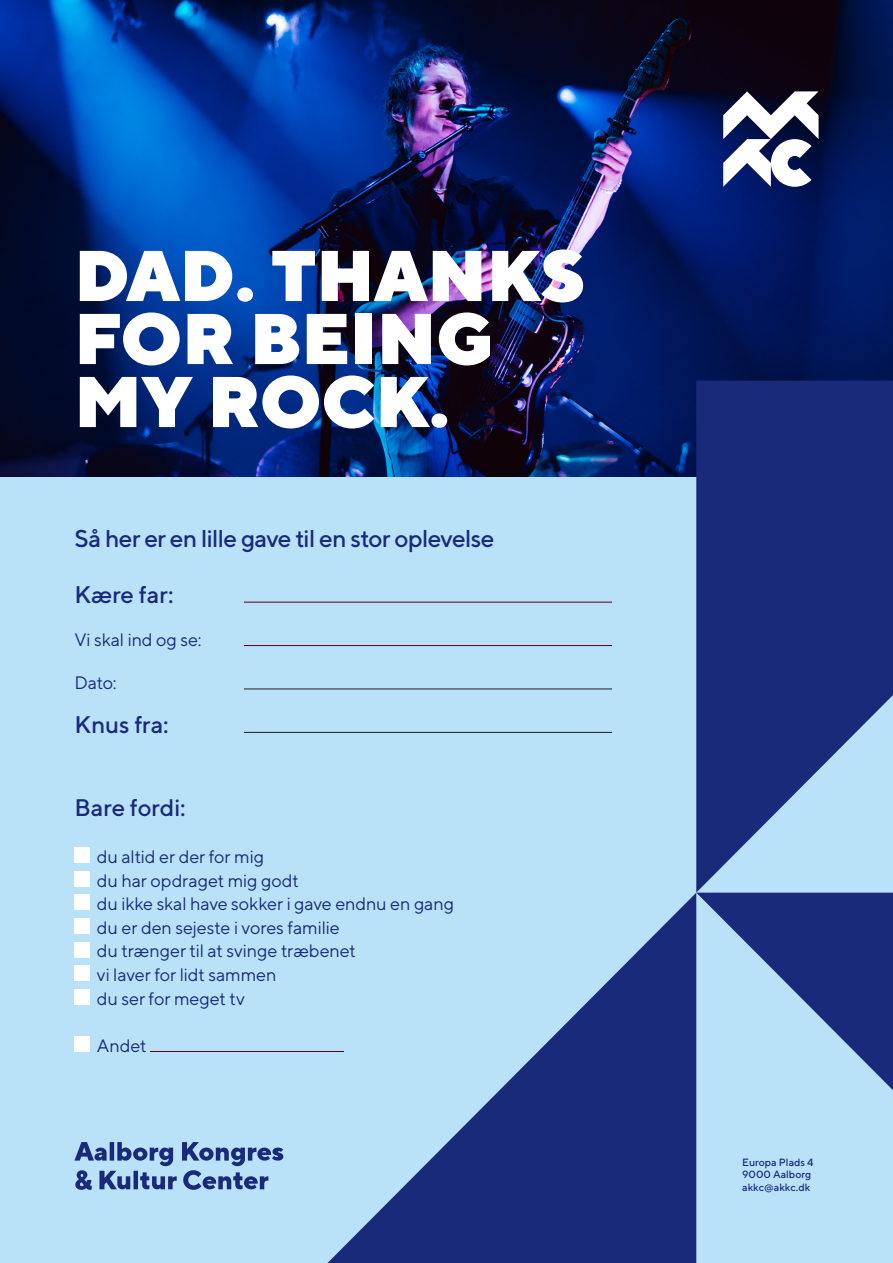
<style>
.page{position:relative;width:893px;height:1263px;background:#b9e2f8}
.page>*{position:absolute;margin:0;border:0;box-sizing:border-box;transform-origin:0 0}
.t1{font:900 71.55px/63px "TT Norms";color:#fff}
.t2{font:500 24.3px "TT Norms";letter-spacing:-.025em;color:#1a2a7a}
.t3{font:500 24px "TT Norms";letter-spacing:-.005em;color:#1a2a7a}
.t4{font:18px "TT Norms";letter-spacing:-.005em;color:#1a2a7a}
.t5{font:500 10.5px "TT Norms";color:#1a2a7a}
</style>
<div class="page">
<img style="left:0;top:0;width:893px;height:477px">
<svg style="left:696px;top:381px;width:197px;height:511px;fill:#1a2a7a"></svg>
<svg style="left:696px;top:893px;width:197px;height:197px"></svg>
<svg style="left:328px;top:893px;width:368px;height:370px"></svg>
<svg style="left:74px;top:1142px;width:209px;height:48px"></svg>
<hr style="left:244px;top:602px;width:368px;height:1px;background:#5b0015">
<hr style="left:244px;top:645px;width:368px;height:1px;background:#5b0015">
<hr style="left:244px;top:689px;width:368px;height:1px;background:#231f20">
<hr style="left:244px;top:732px;width:368px;height:1px;background:#231f20">
<div style="left:74px;top:847px;width:16px;height:16px;background:#fff"></div>
<div style="left:74px;top:871px;width:16px;height:15px;background:#fff"></div>
<div style="left:74px;top:894px;width:16px;height:16px;background:#fff"></div>
<div style="left:74px;top:918px;width:16px;height:16px;background:#fff"></div>
<div style="left:74px;top:942px;width:16px;height:15px;background:#fff"></div>
<div style="left:74px;top:965px;width:16px;height:16px;background:#fff"></div>
<div style="left:74px;top:989px;width:16px;height:16px;background:#fff"></div>
<div style="left:74px;top:1036px;width:16px;height:16px;background:#fff"></div>
<hr style="left:150px;top:1051px;width:194px;height:1px;background:#5b0015">
<svg style="left:723px;top:91px;width:96px;height:96px;background:#888ea7"></svg>
<p class="t1" style="left:74px;top:243px;width:512px">DAD. THANKS<br>FOR BEING</p>
<p class="t1" style="left:74px;top:369px;width:377px">MY ROCK.</p>
<p class="t2" style="left:74px;top:524px;width:421px">Så her er en lille gave til en stor oplevelse</p>
<p class="t3" style="left:74px;top:579px;width:101px">Kære far:</p>
<p class="t4" style="left:74px;top:628px;width:129px">Vi skal ind og se:</p>
<p class="t4" style="left:74px;top:672px;width:44px">Dato:</p>
<p class="t3" style="left:74px;top:709px;width:96px">Knus fra:</p>
<p class="t3" style="left:74px;top:792px;width:113px">Bare fordi:</p>
<p class="t4" style="left:97px;top:846px;width:169px">du altid er der for mig</p>
<p class="t4" style="left:97px;top:869px;width:203px">du har opdraget mig godt</p>
<p class="t4" style="left:97px;top:893px;width:359px">du ikke skal have sokker i gave endnu en gang</p>
<p class="t4" style="left:97px;top:916px;width:244px">du er den sejeste i vores familie</p>
<p class="t4" style="left:97px;top:940px;width:261px">du trænger til at svinge træbenet</p>
<p class="t4" style="left:97px;top:964px;width:181px">vi laver for lidt sammen</p>
<p class="t4" style="left:97px;top:987px;width:149px">du ser for meget tv</p>
<p class="t4" style="left:97px;top:1034px;width:51px">Andet</p>
<p class="t5" style="left:742px;top:1155px;width:73px">Europa Plads 4</p>
<p class="t5" style="left:742px;top:1168px;width:71px">9000 Aalborg</p>
<p class="t5" style="left:742px;top:1180px;width:70px">akkc@akkc.dk</p>
</div>
